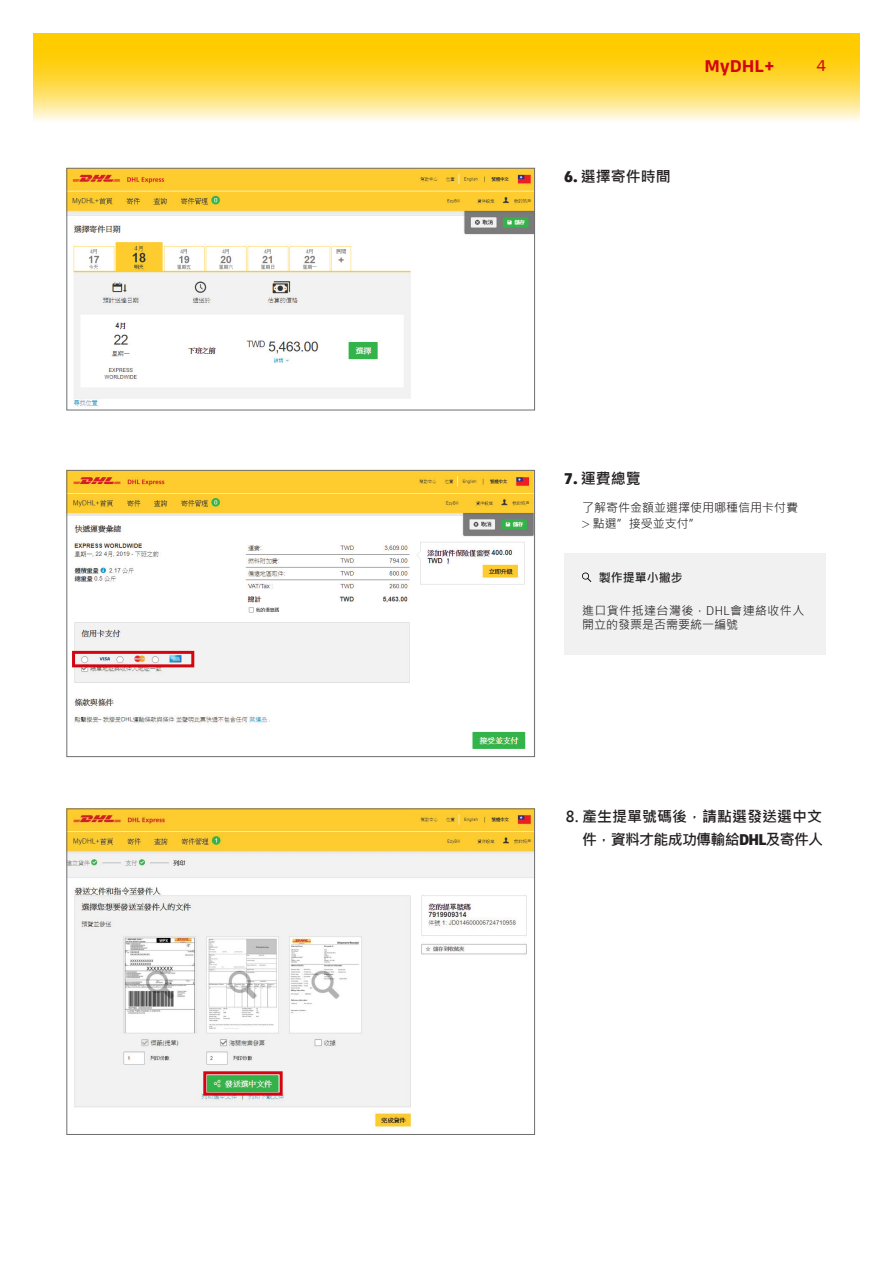
<style>
.page{position:relative;width:893px;height:1263px;background:#fff}
.page>*{position:absolute;margin:0;border:0;box-sizing:border-box;transform-origin:0 0}
.t1{font:700 18px "Delivery";color:#d40511}
.t2{font:16.5px "Delivery";color:#d40511}
.t3{font:700 15px/22.5px "Microsoft Jheng Hei";color:#231f20;text-align:right}
.t4{font:12px/14.4px "Microsoft Jheng Hei";letter-spacing:.035em;color:#231f20}
.t5{font:12px/16.5px "Microsoft Jheng Hei";color:#231f20}
.t6{font:700 12px "Microsoft Jheng Hei";color:#231f20}
.s1{font-family:"Delivery";font-weight:900;font-stretch:condensed;font-size:16.5px}
.s2{font-family:"Adobe Ming Std";font-weight:300}
.s3{font-family:"Delivery";font-weight:300;font-stretch:condensed;font-size:13.5px}
</style>
<div class="page">
<svg style="left:33px;top:34px;width:827px;height:87px;background:#ffda4a"></svg>
<img style="left:69px;top:472px;width:464px;height:277px">
<div style="left:67px;top:470px;width:468px;height:287px;border:1px solid #6d6e70"></div>
<img style="left:69px;top:811px;width:464px;height:317px">
<div style="left:67px;top:809px;width:468px;height:326px;border:1px solid #6d6e70"></div>
<img style="left:69px;top:170px;width:464px;height:236px">
<div style="left:67px;top:168px;width:468px;height:242px;border:1px solid #6d6e70"></div>
<div style="left:72px;top:651px;width:122px;height:16px;border:3px solid #d40511"></div>
<div style="left:203px;top:1071px;width:80px;height:24px;border:3px solid #d40511"></div>
<div style="left:564px;top:552px;width:262px;height:102px;background:#f1f1f1"></div>
<svg style="left:582px;top:572px;width:9px;height:10px"></svg>
<p class="t1" style="left:705px;top:54px;width:72px">MyDHL+</p>
<p class="t2" style="left:816px;top:55px;width:11px">4</p>
<p class="t3" style="left:564px;top:165px;width:108px"><span class="s1">6.</span> 選擇寄件時間</p>
<p class="t3" style="left:564px;top:467px;width:78px"><span class="s1">7.</span> 運費總覽</p>
<p class="t5" style="left:582px;top:499px;width:218px">了解寄件金額並選擇使用哪種信用卡付費<span class="s2">&gt;</span> 點選”接受並支付”</p>
<p class="t6" style="left:599px;top:570px;width:85px">製作提單小撇步</p>
<p class="t4" style="left:582px;top:603px;width:224px">進口貨件抵達台灣後，<span class="s3">DHL</span>會連絡收件人開立的發票是否需要統一編號</p>
<p class="t3" style="left:566px;top:805px;width:259px">8. 產生提單號碼後，請點選發送選中文件，資料才能成功傳輸給<span class="s1">DHL</span>及寄件人</p>
</div>
